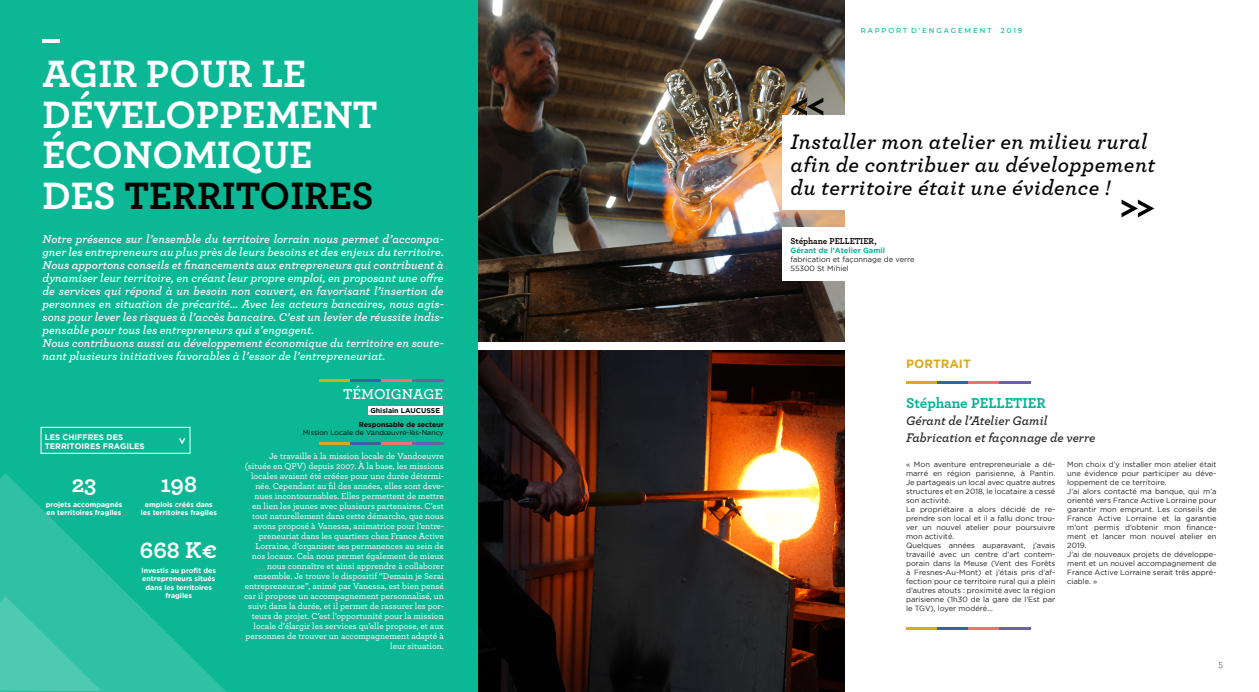
<style>
.page{position:relative;width:1259px;height:692px;background:#fff}
.page>*{position:absolute;margin:0;border:0;box-sizing:border-box;transform-origin:0 0}
.t1{font:700 40px "Archer";color:#fff}
.t2{font:700 40px "Archer";color:#040503}
.t3{font:700 24px "Archer";color:#fff}
.t4{font:italic 600 22px/23px "Archer";letter-spacing:.02em;color:#040503}
.t5{font:700 15px "Archer";color:#02b196}
.t6{font:600 15px "Archer";color:#fff}
.t7{font:italic 600 13px "Archer";color:#231f20}
.t8{font:italic 600 12px/13px "Archer";color:#fff;text-align:justify}
.t9{font:700 12px "Gotham";color:#dba91e}
.t10{font:300 10px "Archer";color:#231f20}
.t11{font:500 9px/10px "Archer";color:#fff;text-align:right}
.t12{font:700 9px "Archer";color:#150909}
.t13{font:700 8px/9.6px "Gotham";color:#fff}
.t14{font:7.5px/9px "Gotham";color:#231f20;text-align:justify}
.t15{font:700 7.5px "Gotham";color:#0cb795}
.t16{font:700 7px/8.4px "Gotham";color:#fff;text-align:center}
.t17{font:700 7px "Gotham";color:#040503}
.t18{font:7px "Gotham";color:#040503}
.t19{font:500 7px "Montserrat";color:#00b195}
.s1{color:#fff}
</style>
<div class="page">
<img style="left:477px;top:350px;width:367px;height:342px">
<img style="left:477px;top:0;width:367px;height:342px">
<div style="left:0;top:0;width:477px;height:692px;background:#0cb795"></div>
<svg style="left:0;top:473px;width:226px;height:219px"></svg>
<svg style="left:0;top:596px;width:101px;height:94px"></svg>
<hr style="left:43px;top:39px;width:17px;height:4px;background:#fff">
<div style="left:41px;top:427px;width:149px;height:27px;border:1px solid #fff"></div>
<svg style="left:179px;top:438px;width:6px;height:6px"></svg>
<hr style="left:320px;top:379px;width:31px;height:3px;background:#dba91e">
<hr style="left:351px;top:379px;width:31px;height:3px;background:#3863a2">
<hr style="left:382px;top:379px;width:31px;height:3px;background:#f26f72">
<hr style="left:413px;top:379px;width:31px;height:3px;background:#6e5fa9">
<hr style="left:320px;top:442px;width:31px;height:2px;background:#dba91e">
<hr style="left:351px;top:442px;width:31px;height:2px;background:#3863a2">
<hr style="left:382px;top:442px;width:31px;height:2px;background:#f26f72">
<hr style="left:413px;top:442px;width:31px;height:2px;background:#6e5fa9">
<div style="left:369px;top:406px;width:74px;height:9px;background:#fff"></div>
<div style="left:782px;top:116px;width:404px;height:94px;background:#fff"></div>
<div style="left:782px;top:227px;width:157px;height:53px;background:#fff"></div>
<svg style="left:1121px;top:199px;width:33px;height:18px"></svg>
<svg style="left:790px;top:98px;width:33px;height:18px"></svg>
<hr style="left:906px;top:381px;width:31px;height:3px;background:#dba91e">
<hr style="left:937px;top:381px;width:31px;height:3px;background:#3863a2">
<hr style="left:968px;top:381px;width:31px;height:3px;background:#f26f72">
<hr style="left:999px;top:381px;width:31px;height:3px;background:#6e5fa9">
<hr style="left:906px;top:627px;width:31px;height:2px;background:#dba91e">
<hr style="left:937px;top:627px;width:31px;height:2px;background:#3863a2">
<hr style="left:968px;top:627px;width:31px;height:2px;background:#f26f72">
<hr style="left:999px;top:627px;width:31px;height:2px;background:#6e5fa9">
<p class="t1" style="left:43px;top:42px;width:265px">AGIR POUR LE</p>
<p class="t1" style="left:43px;top:83px;width:337px">DÉVELOPPEMENT</p>
<p class="t1" style="left:43px;top:123px;width:272px">ÉCONOMIQUE</p>
<p class="t2" style="left:43px;top:164px;width:333px"><span class="s1">DES</span> TERRITOIRES</p>
<p class="t8" style="left:43px;top:232px;width:403px">Notre présence sur l’ensemble du territoire lorrain nous permet d’accompa&shy;gner les entrepreneurs au plus près de leurs besoins et des enjeux du territoire.<br>Nous apportons conseils et financements aux entrepreneurs qui contribuent à dynamiser leur territoire, en créant leur propre emploi, en proposant une offre de services qui répond à un besoin non couvert, en favorisant l’insertion de personnes en situation de précarité... Avec les acteurs bancaires, nous agis&shy;sons pour lever les risques à l’accès bancaire. C’est un levier de réussite indis&shy;pensable pour tous les entrepreneurs qui s’engagent.</p>
<p class="t8" style="left:43px;top:336px;width:403px">Nous contribuons aussi au développement économique du territoire en soute&shy;nant plusieurs initiatives favorables à l’essor de l’entrepreneuriat.</p>
<p class="t6" style="left:343px;top:383px;width:102px">TÉMOIGNAGE</p>
<p class="t13" style="left:45px;top:432px;width:101px">LES CHIFFRES DES<br>TERRITOIRES FRAGILES</p>
<p class="t3" style="left:72px;top:465px;width:26px">23</p>
<p class="t3" style="left:160px;top:465px;width:38px">198</p>
<p class="t16" style="left:46px;top:500px;width:78px;text-align:left">projets accompagnés en territoires fragiles</p>
<p class="t16" style="left:141px;top:500px;width:78px">emplois créés dans les territoires fragiles</p>
<p class="t3" style="left:140px;top:530px;width:79px">668 K€</p>
<p class="t16" style="left:142px;top:566px;width:76px">investis au profit des entrepreneurs situés dans les territoires fragiles</p>
<p class="t17" style="left:370px;top:407px;width:71px">Ghislain LAUCUSSE</p>
<p class="t17" style="left:359px;top:420px;width:86px">Responsable de secteur</p>
<p class="t18" style="left:303px;top:429px;width:142px">Mission Locale de Vandœuvre-lès-Nancy</p>
<p class="t11" style="left:244px;top:451px;width:201px">Je travaille à la mission locale de Vandoeuvre (située en QPV) depuis 2007. À la base, les missions locales avaient été créées pour une durée détermi&shy;née. Cependant au fil des années, elles sont deve&shy;nues incontournables. Elles permettent de mettre en lien les jeunes avec plusieurs partenaires. C’est tout naturellement dans cette démarche, que nous avons proposé à Vanessa, animatrice pour l’entre&shy;preneuriat dans les quartiers chez France Active Lorraine, d’organiser ses permanences au sein de nos locaux. Cela nous permet également de mieux nous connaître et ainsi apprendre à collaborer ensemble. Je trouve le dispositif “Demain je Serai entrepreneur.se”, animé par Vanessa, est bien pensé car il propose un accompagnement personnalisé, un suivi dans la durée, et il permet de rassurer les por&shy;teurs de projet. C’est l’opportunité pour la mission locale d’élargir les services qu’elle propose, et aux personnes de trouver un accompagnement adapté à leur situation.</p>
<p class="t19" style="left:860px;top:26px;width:132px">R A P P O R T D ’ E N G A G E M E N T</p>
<p class="t19" style="left:1001px;top:26px;width:23px">2 0 1 9</p>
<p class="t4" style="left:790px;top:129px;width:366px">Installer mon atelier en milieu rural afin de contribuer au développement du territoire était une évidence !</p>
<p class="t12" style="left:790px;top:234px;width:88px">Stéphane PELLETIER,</p>
<p class="t15" style="left:790px;top:246px;width:96px">Gérant de l’Atelier Gamil</p>
<p class="t14" style="left:790px;top:254px;width:125px">fabrication et façonnage de verre</p>
<p class="t14" style="left:790px;top:263px;width:60px">55300 St Mihiel</p>
<p class="t9" style="left:906px;top:357px;width:66px">PORTRAIT</p>
<p class="t5" style="left:906px;top:391px;width:141px">Stéphane PELLETIER</p>
<p class="t7" style="left:906px;top:411px;width:143px">Gérant de l’Atelier Gamil</p>
<p class="t7" style="left:906px;top:428px;width:191px">Fabrication et façonnage de verre</p>
<p class="t14" style="left:906px;top:460px;width:151px">« Mon aventure entrepreneuriale a dé&shy;marré en région parisienne, à Pantin.<br>Je partageais un local avec quatre autres structures et en 2018, le locataire a cessé son activité.</p>
<p class="t14" style="left:906px;top:505px;width:151px">Le propriétaire a alors décidé de re&shy;prendre son local et il a fallu donc trou&shy;ver un nouvel atelier pour poursuivre mon activité.</p>
<p class="t14" style="left:906px;top:541px;width:151px">Quelques années auparavant, j’avais travaillé avec un centre d’art contem&shy;porain dans la Meuse (Vent des Forêts à Fresnes-Au-Mont) et j’étais pris d’af&shy;fection pour ce territoire rural qui a plein d’autres atouts : proximité avec la région parisienne (1h30 de la gare de l’Est par le TGV), loyer modéré…</p>
<p class="t14" style="left:1067px;top:460px;width:151px">Mon choix d’y installer mon atelier était une évidence pour participer au déve&shy;loppement de ce territoire.</p>
<p class="t14" style="left:1067px;top:487px;width:151px">J’ai alors contacté ma banque, qui m’a orienté vers France Active Lorraine pour garantir mon emprunt. Les conseils de France Active Lorraine et la garantie m’ont permis d’obtenir mon finance&shy;ment et lancer mon nouvel atelier en 2019.</p>
<p class="t14" style="left:1067px;top:550px;width:151px">J’ai de nouveaux projets de développe&shy;ment et un nouvel accompagnement de France Active Lorraine serait très appré&shy;ciable. »</p>
<h3 class="t10" style="left:1218px;top:656px;width:6px">5</h3>
</div>
